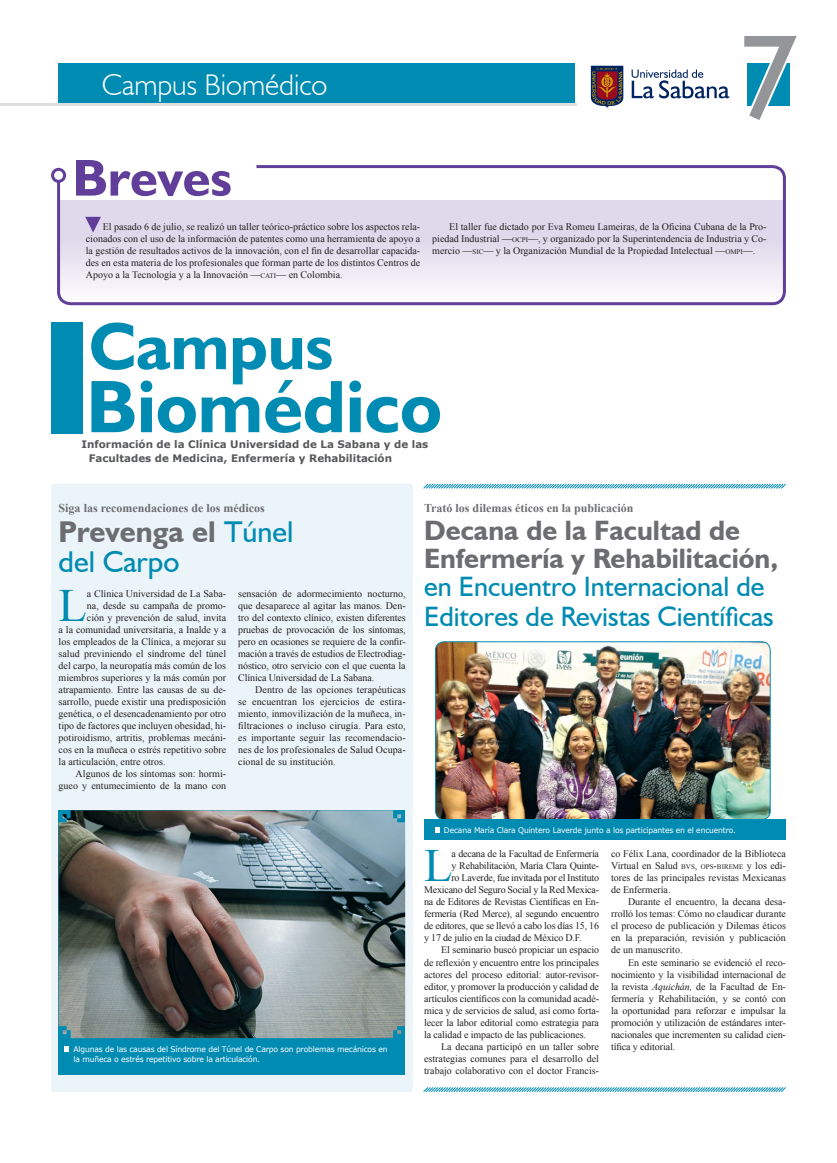
<style>
.page{position:relative;width:837px;height:1163px;background:#fff}
.page>*{position:absolute;margin:0;border:0;box-sizing:border-box;transform-origin:0 0}
.t1{font:120px "Humanist 521 BT";color:#939598}
.t2{font:700 74.8px "Humanist 521 BT";color:#008bb3}
.t3{font:700 67.1px "Humanist 521 BT";color:#008bb3}
.t4{font:700 52.1px "Humanist 521 BT";color:#603e99}
.t5{font:46.2px "Times New Roman";color:#008bb3}
.t6{font:30px/30px "Humanist 521 BT";color:#008bb3}
.t7{font:300 29.9px "Humanist 521 BT";color:#fff}
.t8{font:28px/30px "Humanist 521 BT";color:#008bb3}
.t9{font:700 28px/28px "Humanist 521 BT";color:#6c6d70}
.t10{font:700 12px "Times New Roman";color:#6c6d70}
.t11{font:700 10.3px "Verdana";color:#57585a}
.t12{font:10px/12px "Times New Roman";color:#231f20;text-align:justify}
.t13{font:10px "Times New Roman";letter-spacing:-.02em;color:#231f20}
.t14{font:7.8px/9.3px "Verdana";letter-spacing:-.02em;color:#fff}
.s1{font-size:7px}
.s2{font-weight:700;color:#6c6d70}
.s3{font-style:inherit}
.s4{font-style:italic}
</style>
<div class="page">
<div style="left:58px;top:63px;width:516px;height:43px;background:#008bb3"></div>
<svg style="left:590px;top:66px;width:33px;height:42px"></svg>
<svg style="left:631px;top:69px;width:98px;height:29px"></svg>
<hr style="left:0;top:103px;width:576px;height:3px;background:#dcdddf">
<div style="left:51px;top:483px;width:361px;height:608px;background:#ebf5f9;border-radius:3px"></div>
<div style="left:59px;top:810px;width:346px;height:264px;background:#008bb3"></div>
<div style="left:51px;top:322px;width:31px;height:111px;background:#008bb3"></div>
<svg style="left:57px;top:165px;width:729px;height:141px"></svg>
<div style="left:51px;top:168px;width:15px;height:15px;border:3px solid #603e99;border-radius:50%"></div>
<svg style="left:69px;top:165px;width:170px;height:41px"></svg>
<svg style="left:85px;top:217px;width:16px;height:15px"></svg>
<img style="left:59px;top:810px;width:346px;height:227px">
<svg style="left:64px;top:1046px;width:5px;height:5px"></svg>
<img style="left:435px;top:641px;width:335px;height:178px">
<div style="left:435px;top:641px;width:335px;height:178px;border:1px solid #008bb3;border-radius:9px"></div>
<div style="left:424px;top:819px;width:361px;height:21px;background:#008bb3"></div>
<svg style="left:435px;top:827px;width:4px;height:4px"></svg>
<svg style="left:423px;top:483px;width:363px;height:6px"></svg>
<svg style="left:423px;top:1087px;width:363px;height:5px;background:#83c6d9"></svg>
<svg style="left:747px;top:63px;width:43px;height:43px"></svg>
<h3 class="t7" style="left:102px;top:66px;width:227px">Campus Biomédico</h3>
<h1 class="t1" style="left:736px;top:3px;width:62px">7</h1>
<h3 class="t4" style="left:72px;top:145px;width:161px">Breves</h3>
<p class="t12" style="left:86px;top:220px;width:336px;text-indent:17px">El pasado 6 de julio, se realizó un taller teórico-práctico sobre los aspectos rela&shy;cionados con el uso de la información de patentes como una herramienta de apoyo a la gestión de resultados activos de la innovación, con el fin de desarrollar capacida&shy;des en esta materia de los profesionales que forman parte de los distintos Centros de Apoyo a la Tecnología y a la Innovación —<span class="s1">CATI</span>— en Colombia.</p>
<p class="t12" style="left:432px;top:220px;width:336px;text-indent:17px">El taller fue dictado por Eva Romeu Lameiras, de la Oficina Cubana de la Pro&shy;piedad Industrial —<span class="s1">OCPI</span>—, y organizado por la Superintendencia de Industria y Co&shy;mercio —<span class="s1">SIC</span>— y la Organización Mundial de la Propiedad Intelectual —<span class="s1">OMPI</span>—.</p>
<h3 class="t3" style="left:89px;top:304px;width:246px">Campus</h3>
<h2 class="t2" style="left:86px;top:360px;width:357px">Biomédico</h2>
<p class="t11" style="left:89px;top:451px;width:304px">Facultades de Medicina, Enfermería y Rehabilitación</p>
<p class="t10" style="left:59px;top:499px;width:208px">Siga las recomendaciones de los médicos</p>
<h3 class="t6" style="left:59px;top:515px;width:236px"><span class="s2">Prevenga el</span> Túnel del Carpo</h3>
<p class="t11" style="left:81px;top:437px;width:348px">Información de la Clínica Universidad de La Sabana y de las</p>
<p class="t10" style="left:424px;top:499px;width:211px">Trató los dilemas éticos en la publicación</p>
<h3 class="t9" style="left:424px;top:515px;width:355px">Decana de la Facultad de<br>Enfermería y Rehabilitación,</h3>
<h3 class="t8" style="left:424px;top:570px;width:351px">en Encuentro Internacional de<br>Editores de Revistas Científicas</h3>
<h3 class="t5" style="left:59px;top:574px;width:30px">L</h3>
<p class="t12" style="left:87px;top:587px;width:141px">a Clínica Universidad de La Saba-</p>
<p class="t12" style="left:238px;top:587px;width:169px">sensación de adormecimiento nocturno, que desaparece al agitar las manos. Den&shy;tro del contexto clínico, existen diferentes pruebas de provocación de los síntomas, pero en ocasiones se requiere de la confir&shy;mación a través de estudios de Electrodiag&shy;nóstico, otro servicio con el que cuenta la Clínica Universidad de La Sabana.</p>
<p class="t12" style="left:238px;top:683px;width:169px;text-indent:17px">Dentro de las opciones terapéuticas se encuentran los ejercicios de estira&shy;miento, inmovilización de la muñeca, in&shy;filtraciones o incluso cirugía. Para esto, es importante seguir las recomendacio&shy;nes de los profesionales de Salud Ocupa&shy;cional de su institución.</p>
<p class="t12" style="left:87px;top:599px;width:141px">na, desde su campaña de promo-</p>
<p class="t12" style="left:87px;top:611px;width:141px">ción y prevención de salud, invita</p>
<p class="t12" style="left:59px;top:623px;width:169px">a la comunidad universitaria, a Inalde y a</p>
<p class="t12" style="left:59px;top:635px;width:169px">los empleados de la Clínica, a mejorar su</p>
<p class="t12" style="left:59px;top:647px;width:169px">salud previniendo el síndrome del túnel</p>
<p class="t12" style="left:59px;top:659px;width:169px">del carpo, la neuropatía más común de los</p>
<p class="t12" style="left:59px;top:671px;width:169px">miembros superiores y la más común por</p>
<p class="t12" style="left:59px;top:683px;width:169px">atrapamiento. Entre las causas de su de-</p>
<p class="t12" style="left:59px;top:695px;width:169px">sarrollo, puede existir una predisposición</p>
<p class="t12" style="left:59px;top:707px;width:169px">genética, o el desencadenamiento por otro</p>
<p class="t12" style="left:59px;top:719px;width:169px">tipo de factores que incluyen obesidad, hi-</p>
<p class="t12" style="left:59px;top:731px;width:169px">potiroidismo, artritis, problemas mecáni-</p>
<p class="t12" style="left:59px;top:743px;width:169px">cos en la muñeca o estrés repetitivo sobre</p>
<p class="t12" style="left:59px;top:755px;width:108px">la articulación, entre otros.</p>
<p class="t12" style="left:76px;top:767px;width:152px">Algunos de los síntomas son: hormi-</p>
<p class="t12" style="left:59px;top:779px;width:169px">gueo y entumecimiento de la mano con</p>
<p class="t14" style="left:73px;top:1044px;width:315px">Algunas de las causas del Síndrome del Túnel de Carpo son problemas mecánicos en la muñeca o estrés repetitivo sobre la articulación.</p>
<p class="t14" style="left:444px;top:825px;width:293px">Decana María Clara Quintero Laverde junto a los participantes en el encuentro.</p>
<h3 class="t5" style="left:424px;top:834px;width:30px">L</h3>
<p class="t13" style="left:451px;top:847px;width:149px">a decana de la Facultad de Enfermería</p>
<p class="t13" style="left:451px;top:859px;width:149px">y Rehabilitación, María Clara Quinte-</p>
<p class="t13" style="left:451px;top:871px;width:149px">ro Laverde, fue invitada por el Instituto</p>
<p class="t13" style="left:424px;top:883px;width:176px">Mexicano del Seguro Social y la Red Mexica-</p>
<p class="t13" style="left:424px;top:895px;width:176px">na de Editores de Revistas Científicas en En-</p>
<p class="t13" style="left:424px;top:907px;width:176px">fermería (Red Merce), al segundo encuentro</p>
<p class="t13" style="left:424px;top:919px;width:176px">de editores, que se llevó a cabo los días 15, 16</p>
<p class="t13" style="left:424px;top:931px;width:159px">y 17 de julio en la ciudad de México D.F.</p>
<p class="t12" style="left:441px;top:943px;width:159px">El seminario buscó propiciar un espacio</p>
<p class="t12" style="left:424px;top:955px;width:176px">de reflexión y encuentro entre los principales</p>
<p class="t12" style="left:424px;top:967px;width:176px">actores del proceso editorial: autor-revisor-</p>
<p class="t12" style="left:424px;top:979px;width:176px">editor, y promover la producción y calidad de</p>
<p class="t12" style="left:424px;top:991px;width:176px">artículos científicos con la comunidad acadé-</p>
<p class="t12" style="left:424px;top:1003px;width:176px">mica y de servicios de salud, así como forta-</p>
<p class="t12" style="left:424px;top:1015px;width:176px">lecer la labor editorial como estrategia para</p>
<p class="t12" style="left:424px;top:1027px;width:163px">la calidad e impacto de las publicaciones.</p>
<p class="t12" style="left:441px;top:1039px;width:159px">La decana participó en un taller sobre</p>
<p class="t12" style="left:424px;top:1051px;width:176px">estrategias comunes para el desarrollo del</p>
<p class="t12" style="left:424px;top:1063px;width:176px">trabajo colaborativo con el doctor Francis-</p>
<p class="t12" style="left:610px;top:847px;width:176px">co Félix Lana, coordinador de la Biblioteca Virtual en Salud <span class="s1">BVS</span><span class="s3">,</span> <span class="s1">OPS</span><span class="s3">-</span><span class="s1">BIREME</span> y los edi&shy;tores de las principales revistas Mexicanas de Enfermería.</p>
<p class="t12" style="left:610px;top:895px;width:176px;text-indent:17px">Durante el encuentro, la decana desa&shy;rrolló los temas: Cómo no claudicar durante el proceso de publicación y Dilemas éticos en la preparación, revisión y publicación de un manuscrito.</p>
<p class="t12" style="left:610px;top:955px;width:176px;text-indent:17px">En este seminario se evidenció el reco&shy;nocimiento y la visibilidad internacional de la revista <span class="s4">Aquichán,</span> de la Facultad de En&shy;fermería y Rehabilitación, y se contó con la oportunidad para reforzar e impulsar la promoción y utilización de estándares inter&shy;nacionales que incrementen su calidad cien&shy;tífica y editorial.</p>
</div>
